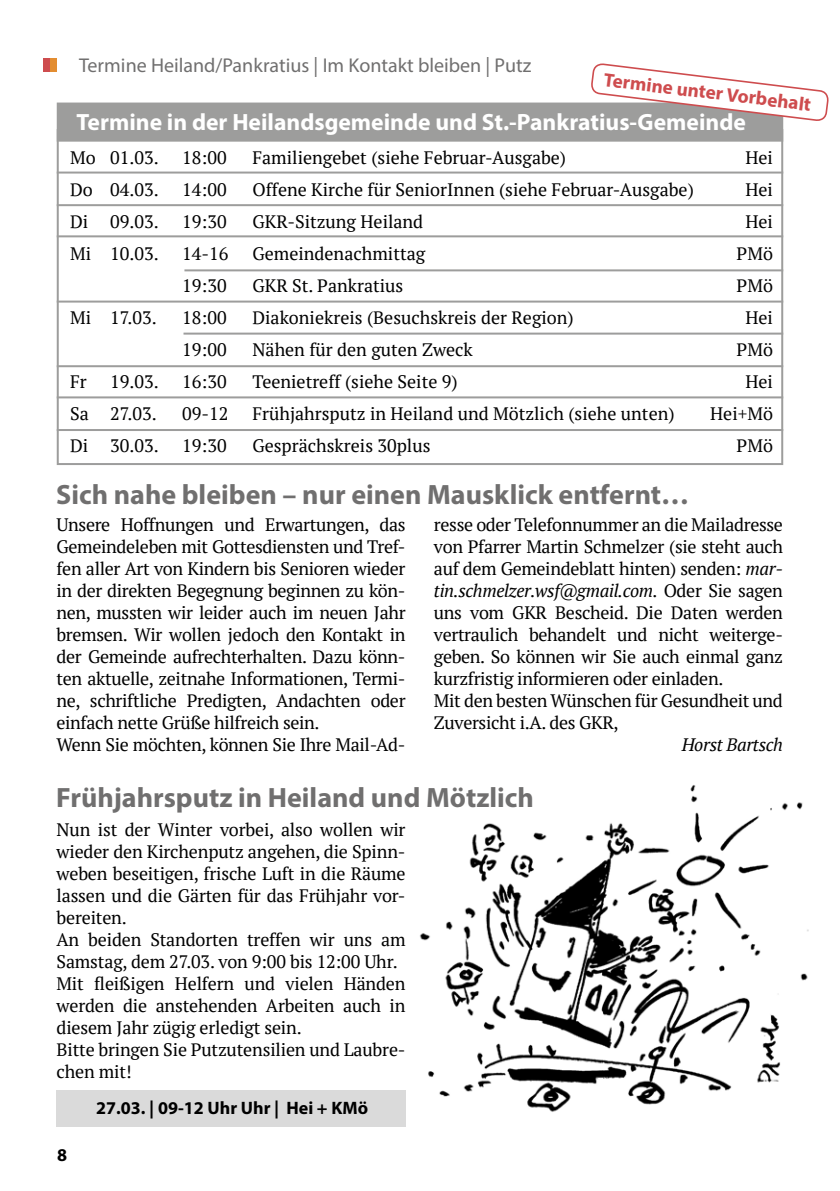
<style>
.page{position:relative;width:840px;height:1191px;background:#fff}
.page>*{position:absolute;margin:0;border:0;box-sizing:border-box;transform-origin:0 0}
.t1{font:700 28px "Myriad Pro";color:#706f6f}
.t2{font:700 23.6px "Myriad Pro";color:#fff}
.t3{font:20px "Myriad Pro";color:#706f6f}
.t4{font:700 19.2px "Myriad Pro";color:#ce4c4e}
.t5{font:18px/22px "PT Serif";letter-spacing:-.01em;color:#000}
.t6{font:700 18px "Myriad Pro";color:#000}
.t7{font:italic 18px "PT Serif";letter-spacing:-.02em;color:#000}
.s1{font-style:italic}
</style>
<div class="page">
<img style="left:420px;top:785px;width:389px;height:327px">
<div style="left:43px;top:58px;width:14px;height:14px;background:#e38d31"></div>
<div style="left:43px;top:58px;width:7px;height:14px;background:#ce4c4e"></div>
<div style="left:57px;top:103px;width:725px;height:39px;background:#9d9d9c;border:2px solid #9d9d9c"></div>
<hr style="left:57px;top:204px;width:725px;height:2px;background:#9d9d9c">
<hr style="left:57px;top:300px;width:725px;height:2px;background:#9d9d9c">
<hr style="left:184px;top:269px;width:598px;height:2px;background:#9d9d9c">
<hr style="left:57px;top:365px;width:725px;height:2px;background:#9d9d9c">
<hr style="left:57px;top:171px;width:725px;height:2px;background:#9d9d9c">
<svg style="left:590px;top:63px;width:239px;height:59px"></svg>
<hr style="left:183px;top:332px;width:599px;height:2px;background:#9d9d9c">
<hr style="left:57px;top:235px;width:725px;height:2px;background:#9d9d9c">
<hr style="left:57px;top:396px;width:725px;height:2px;background:#9d9d9c">
<div style="left:57px;top:1090px;width:348px;height:36px;background:#dadada"></div>
<hr style="left:57px;top:429px;width:725px;height:2px;background:#9d9d9c">
<p class="t3" style="left:79px;top:53px;width:453px">Termine Heiland/Pankratius | Im Kontakt bleiben | Putz</p>
<p class="t4" style="left:605px;top:67px;width:210px;rotate:7deg">Termine unter Vorbehalt</p>
<h2 class="t2" style="left:77px;top:107px;width:670px">Termine in der Heilandsgemeinde und St.-Pankratius-Gemeinde</h2>
<p class="t5" style="left:70px;top:147px;width:90px">Mo 01.03.</p>
<p class="t5" style="left:182px;top:147px;width:46px">18:00</p>
<p class="t5" style="left:252px;top:147px;width:315px">Familiengebet (siehe Februar-Ausgabe)</p>
<p class="t5" style="left:745px;top:147px;width:29px">Hei</p>
<p class="t5" style="left:70px;top:179px;width:90px">Do 04.03.</p>
<p class="t5" style="left:182px;top:179px;width:46px">14:00</p>
<p class="t5" style="left:252px;top:179px;width:443px">Offene Kirche für SeniorInnen (siehe Februar-Ausgabe)</p>
<p class="t5" style="left:745px;top:179px;width:29px">Hei</p>
<p class="t5" style="left:70px;top:211px;width:90px">Di 09.03.</p>
<p class="t5" style="left:182px;top:211px;width:46px">19:30</p>
<p class="t5" style="left:252px;top:211px;width:172px">GKR-Sitzung Heiland</p>
<p class="t5" style="left:745px;top:211px;width:29px">Hei</p>
<p class="t5" style="left:70px;top:243px;width:90px">Mi 10.03.</p>
<p class="t5" style="left:182px;top:243px;width:48px">14-16</p>
<p class="t5" style="left:252px;top:243px;width:174px">Gemeindenachmittag</p>
<p class="t5" style="left:736px;top:243px;width:38px">PMö</p>
<p class="t5" style="left:182px;top:275px;width:46px">19:30</p>
<p class="t5" style="left:252px;top:275px;width:152px">GKR St. Pankratius</p>
<p class="t5" style="left:736px;top:275px;width:38px">PMö</p>
<p class="t5" style="left:70px;top:307px;width:88px">Mi 17.03.</p>
<p class="t5" style="left:182px;top:307px;width:46px">18:00</p>
<p class="t5" style="left:252px;top:307px;width:323px">Diakoniekreis (Besuchskreis der Region)</p>
<p class="t5" style="left:745px;top:307px;width:29px">Hei</p>
<p class="t5" style="left:182px;top:339px;width:46px">19:00</p>
<p class="t5" style="left:252px;top:339px;width:222px">Nähen für den guten Zweck</p>
<p class="t5" style="left:736px;top:339px;width:38px">PMö</p>
<p class="t5" style="left:70px;top:371px;width:18px">Fr</p>
<p class="t5" style="left:110px;top:371px;width:50px">19.03.</p>
<p class="t5" style="left:182px;top:371px;width:46px">16:30</p>
<p class="t5" style="left:252px;top:371px;width:207px">Teenietreff (siehe Seite 9)</p>
<p class="t5" style="left:745px;top:371px;width:29px">Hei</p>
<p class="t5" style="left:70px;top:403px;width:88px">Sa 27.03.</p>
<p class="t5" style="left:182px;top:403px;width:48px">09-12</p>
<p class="t5" style="left:252px;top:403px;width:423px">Frühjahrsputz in Heiland und Mötzlich (siehe unten)</p>
<p class="t5" style="left:709px;top:403px;width:64px">Hei+Mö</p>
<p class="t5" style="left:70px;top:435px;width:90px">Di 30.03.</p>
<p class="t5" style="left:182px;top:435px;width:46px">19:30</p>
<p class="t5" style="left:252px;top:435px;width:179px">Gesprächskreis 30plus</p>
<p class="t5" style="left:736px;top:435px;width:38px">PMö</p>
<h1 class="t1" style="left:56px;top:477px;width:634px">Sich nahe bleiben – nur einen Mausklick entfernt…</h1>
<p class="t5" style="left:56px;top:514px;width:350px">Unsere Hoffnungen und Erwartungen, das Gemeindeleben mit Gottesdiensten und Tref&shy;fen aller Art von Kindern bis Senioren wieder in der direkten Begegnung beginnen zu kön&shy;nen, mussten wir leider auch im neuen Jahr bremsen. Wir wollen jedoch den Kontakt in der Gemeinde aufrechterhalten. Dazu könn&shy;ten aktuelle, zeitnahe Informationen, Termi&shy;ne, schriftliche Predigten, Andachten oder einfach nette Grüße hilfreich sein.<br>Wenn Sie möchten, können Sie Ihre Mail-Ad-</p>
<p class="t5" style="left:433px;top:514px;width:350px">resse oder Telefonnummer an die Mailadresse von Pfarrer Martin Schmelzer (sie steht auch auf dem Gemeindeblatt hinten) senden: <span class="s1">mar&shy;tin.schmelzer.wsf@gmail.com.</span> Oder Sie sagen uns vom GKR Bescheid. Die Daten werden vertraulich behandelt und nicht weiterge&shy;geben. So können wir Sie auch einmal ganz kurzfristig informieren oder einladen.<br>Mit den besten Wünschen für Gesundheit und Zuversicht i.A. des GKR,</p>
<p class="t7" style="left:681px;top:733px;width:103px">Horst Bartsch</p>
<h1 class="t1" style="left:56px;top:779px;width:479px">Frühjahrsputz in Heiland und Mötzlich</h1>
<p class="t5" style="left:56px;top:818px;width:350px">Nun ist der Winter vorbei, also wollen wir wieder den Kirchenputz angehen, die Spinn&shy;weben beseitigen, frische Luft in die Räume lassen und die Gärten für das Frühjahr vor&shy;bereiten.<br>An beiden Standorten treffen wir uns am Samstag, dem 27.03. von 9:00 bis 12:00 Uhr.<br>Mit fleißigen Helfern und vielen Händen werden die anstehenden Arbeiten auch in diesem Jahr zügig erledigt sein.<br>Bitte bringen Sie Putzutensilien und Laubre&shy;chen mit!</p>
<p class="t6" style="left:57px;top:1143px;width:11px">8</p>
<p class="t6" style="left:96px;top:1096px;width:273px">27.03. | 09-12 Uhr Uhr | Hei + KMö</p>
</div>
